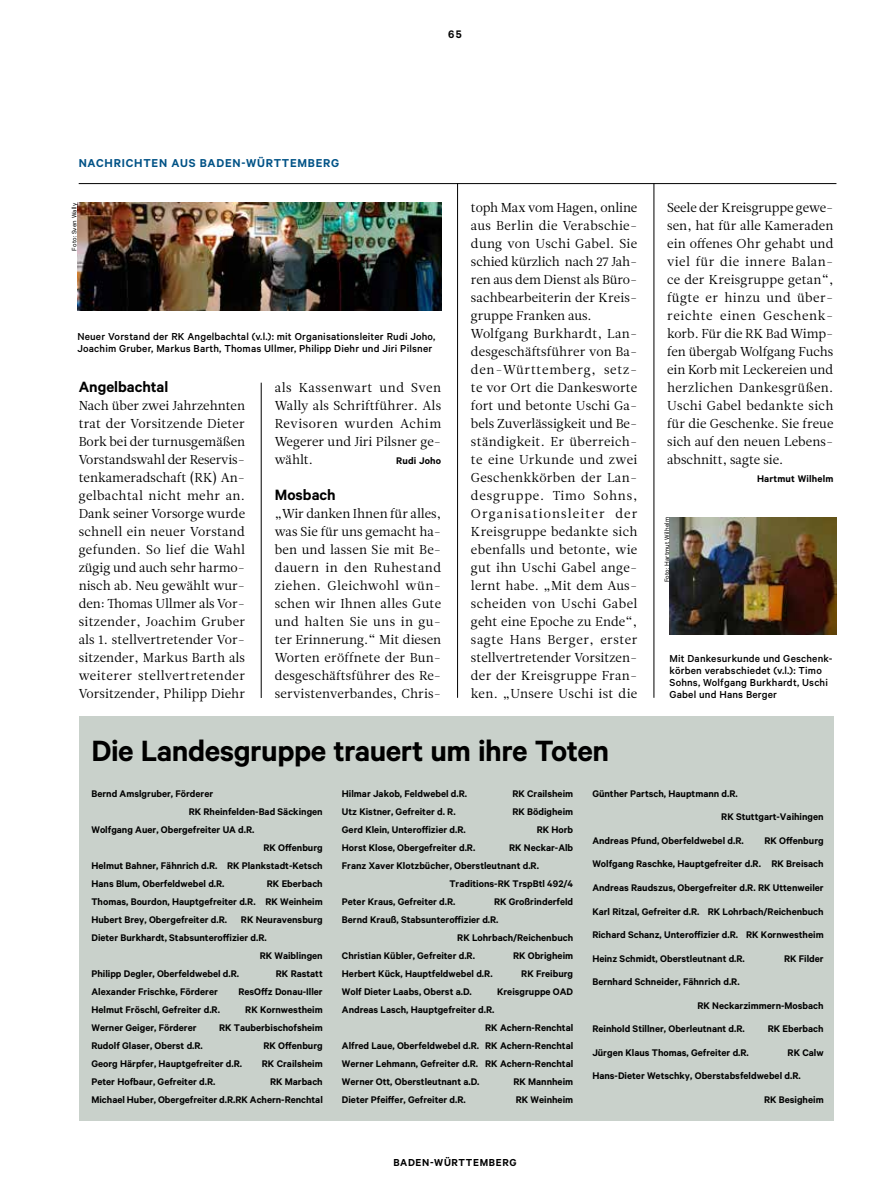
<style>
.page{position:relative;width:893px;height:1191px;background:#fff}
.page>*{position:absolute;margin:0;border:0;box-sizing:border-box;transform-origin:0 0}
.t1{font:600 33px "Calibre";letter-spacing:-.015em;color:#000}
.t2{font:600 16.8px "Calibre";color:#000}
.t3{font:12.9px/18px "Leitura News Roman 1";letter-spacing:.015em;color:#000;text-align:justify}
.t4{font:600 12.9px "Calibre";letter-spacing:.06em;color:#005286}
.t5{font:600 12.3px "Calibre";color:#000}
.t6{font:500 11.4px/12px "Calibre";letter-spacing:.015em;color:#000}
.t7{font:600 11.4px "Calibre";letter-spacing:.06em;color:#000}
.t8{font:600 10.8px/23.5px "Calibre";color:#000;text-align:justify}
.t9{font:600 10.8px "Calibre";letter-spacing:.02em;color:#000}
.t10{font:7.2px "Calibre";letter-spacing:.02em;color:#000}
</style>
<div class="page">
<div style="left:79px;top:716px;width:754px;height:404px;background:#c9d1cb"></div>
<hr style="left:79px;top:183px;width:757px;height:1px;background:#000">
<hr style="left:261px;top:383px;width:1px;height:315px;background:#000">
<hr style="left:457px;top:183px;width:1px;height:515px;background:#000">
<hr style="left:653px;top:183px;width:1px;height:515px;background:#000">
<img style="left:669px;top:518px;width:167px;height:117px">
<img style="left:77px;top:203px;width:365px;height:108px">
<p class="t5" style="left:448px;top:27px;width:15px">65</p>
<p class="t4" style="left:79px;top:155px;width:262px">NACHRICHTEN AUS BADEN-WÜRTTEMBERG</p>
<p class="t10" style="left:70px;top:250px;width:49px;rotate:-90deg">Foto: Sven Wally</p>
<p class="t6" style="left:77px;top:330px;width:359px">Neuer Vorstand der RK Angelbachtal (v.l.): mit Organisationsleiter Rudi Joho,<br>Joachim Gruber, Markus Barth, Thomas Ullmer, Philipp Diehr und Jiri Pilsner</p>
<h2 class="t2" style="left:79px;top:376px;width:91px">Angelbachtal</h2>
<p class="t3" style="left:79px;top:396px;width:168px">Nach über zwei Jahrzehnten trat der Vorsitzende Dieter Bork bei der turnusgemäßen Vorstandswahl der Reservis&shy;tenkameradschaft (RK) An&shy;gelbachtal nicht mehr an.<br>Dank seiner Vorsorge wurde schnell ein neuer Vorstand gefunden. So lief die Wahl zügig und auch sehr harmo&shy;nisch ab. Neu gewählt wur&shy;den: Thomas Ullmer als Vor&shy;sitzender, Joachim Gruber als 1. stellvertretender Vor&shy;sitzender, Markus Barth als weiterer stellvertretender Vorsitzender, Philipp Diehr</p>
<p class="t3" style="left:275px;top:378px;width:168px">als Kassenwart und Sven Wally als Schriftführer. Als Revisoren wurden Achim Wegerer und Jiri Pilsner ge&shy;wählt.</p>
<p class="t9" style="left:396px;top:454px;width:46px">Rudi Joho</p>
<h2 class="t2" style="left:275px;top:484px;width:62px">Mosbach</h2>
<p class="t3" style="left:275px;top:504px;width:168px">„Wir danken Ihnen für alles, was Sie für uns gemacht ha&shy;ben und lassen Sie mit Be&shy;dauern in den Ruhestand ziehen. Gleichwohl wün&shy;schen wir Ihnen alles Gute und halten Sie uns in gu&shy;ter Erinnerung.“ Mit diesen Worten eröffnete der Bun&shy;desgeschäftsführer des Re&shy;servistenverbandes, Chris-</p>
<p class="t3" style="left:471px;top:198px;width:168px;text-align:left">toph Max vom Hagen, online aus Berlin die Verabschie&shy;dung von Uschi Gabel. Sie schied kürzlich nach 27 Jah&shy;ren aus dem Dienst als Büro&shy;sachbearbeiterin der Kreis&shy;gruppe Franken aus.<br>Wolfgang Burkhardt, Lan&shy;desgeschäftsführer von Ba&shy;den-Württemberg, setz&shy;te vor Ort die Dankesworte fort und betonte Uschi Ga&shy;bels Zuverlässigkeit und Be&shy;ständigkeit. Er überreich&shy;te eine Urkunde und zwei<br>Geschenkkörben der Lan&shy;desgruppe. Timo Sohns,<br>Organisationsleiter der<br>Kreisgruppe bedankte sich ebenfalls und betonte, wie gut ihn Uschi Gabel ange&shy;lernt habe. „Mit dem Aus&shy;scheiden von Uschi Gabel geht eine Epoche zu Ende“, sagte Hans Berger, erster stellvertretender Vorsitzen&shy;der der Kreisgruppe Fran&shy;ken. „Unsere Uschi ist die</p>
<p class="t3" style="left:667px;top:198px;width:168px">Seele der Kreisgruppe gewe&shy;sen, hat für alle Kameraden ein offenes Ohr gehabt und viel für die innere Balan&shy;ce der Kreisgruppe getan“, fügte er hinzu und über&shy;reichte einen Geschenk&shy;korb. Für die RK Bad Wimp&shy;fen übergab Wolfgang Fuchs ein Korb mit Leckereien und herzlichen Dankesgrüßen.<br>Uschi Gabel bedankte sich für die Geschenke. Sie freue sich auf den neuen Lebens&shy;abschnitt, sagte sie.</p>
<p class="t9" style="left:757px;top:472px;width:78px">Hartmut Wilhelm</p>
<p class="t10" style="left:663px;top:582px;width:67px;rotate:-90deg">Foto: Hartmut Wilhelm</p>
<p class="t6" style="left:669px;top:652px;width:165px">Mit Dankesurkunde und Geschenk&shy;körben verabschiedet (v.l.): Timo<br>Sohns, Wolfgang Burkhardt, Uschi<br>Gabel und Hans Berger</p>
<h1 class="t1" style="left:91px;top:731px;width:519px">Die Landesgruppe trauert um ihre Toten</h1>
<p class="t8" style="left:91px;top:781px;width:123px">Bernd Amslgruber, Förderer</p>
<p class="t8" style="left:189px;top:799px;width:136px">RK Rheinfelden-Bad Säckingen</p>
<p class="t8" style="left:91px;top:817px;width:165px">Wolfgang Auer, Obergefreiter UA d.R.</p>
<p class="t8" style="left:263px;top:835px;width:61px">RK Offenburg</p>
<p class="t8" style="left:91px;top:853px;width:233px">Helmut Bahner, Fähnrich d.R. RK Plankstadt-Ketsch</p>
<p class="t8" style="left:91px;top:871px;width:135px">Hans Blum, Oberfeldwebel d.R.</p>
<p class="t8" style="left:592px;top:781px;width:147px">Günther Partsch, Hauptmann d.R.</p>
<p class="t8" style="left:721px;top:805px;width:104px">RK Stuttgart-Vaihingen</p>
<p class="t8" style="left:592px;top:828px;width:153px">Andreas Pfund, Oberfeldwebel d.R.</p>
<p class="t8" style="left:342px;top:781px;width:127px">Hilmar Jakob, Feldwebel d.R.</p>
<p class="t8" style="left:512px;top:781px;width:62px">RK Crailsheim</p>
<p class="t8" style="left:342px;top:799px;width:115px">Utz Kistner, Gefreiter d. R.</p>
<p class="t8" style="left:512px;top:799px;width:62px">RK Bödigheim</p>
<p class="t8" style="left:342px;top:817px;width:125px">Gerd Klein, Unteroffizier d.R.</p>
<p class="t8" style="left:537px;top:817px;width:38px">RK Horb</p>
<p class="t8" style="left:342px;top:835px;width:135px">Horst Klose, Obergefreiter d.R.</p>
<p class="t8" style="left:509px;top:835px;width:66px">RK Neckar-Alb</p>
<p class="t8" style="left:342px;top:853px;width:199px">Franz Xaver Klotzbücher, Oberstleutnant d.R.</p>
<p class="t8" style="left:449px;top:871px;width:125px">Traditions-RK TrspBtl 492/4</p>
<p class="t8" style="left:342px;top:889px;width:115px">Peter Kraus, Gefreiter d.R.</p>
<p class="t8" style="left:494px;top:889px;width:81px">RK Großrinderfeld</p>
<p class="t8" style="left:342px;top:907px;width:158px">Bernd Krauß, Stabsunteroffizier d.R.</p>
<p class="t8" style="left:457px;top:925px;width:117px">RK Lohrbach/Reichenbuch</p>
<p class="t8" style="left:342px;top:943px;width:135px">Christian Kübler, Gefreiter d.R.</p>
<p class="t8" style="left:513px;top:943px;width:62px">RK Obrigheim</p>
<p class="t8" style="left:342px;top:961px;width:152px">Herbert Kück, Hauptfeldwebel d.R.</p>
<p class="t8" style="left:521px;top:961px;width:53px">RK Freiburg</p>
<p class="t8" style="left:342px;top:979px;width:131px">Wolf Dieter Laabs, Oberst a.D.</p>
<p class="t8" style="left:497px;top:979px;width:78px">Kreisgruppe OAD</p>
<p class="t8" style="left:342px;top:997px;width:154px">Andreas Lasch, Hauptgefreiter d.R.</p>
<p class="t8" style="left:485px;top:1015px;width:89px">RK Achern-Renchtal</p>
<p class="t8" style="left:342px;top:1033px;width:233px">Alfred Laue, Oberfeldwebel d.R. RK Achern-Renchtal</p>
<p class="t8" style="left:342px;top:1051px;width:233px">Werner Lehmann, Gefreiter d.R. RK Achern-Renchtal</p>
<p class="t8" style="left:342px;top:1069px;width:139px">Werner Ott, Oberstleutnant a.D.</p>
<p class="t8" style="left:513px;top:1069px;width:61px">RK Mannheim</p>
<p class="t8" style="left:342px;top:1087px;width:125px">Dieter Pfeiffer, Gefreiter d.R.</p>
<p class="t8" style="left:516px;top:1087px;width:59px">RK Weinheim</p>
<p class="t8" style="left:592px;top:828px;width:233px;text-indent:172px">RK Offenburg Wolfgang Raschke, Hauptgefreiter d.R. RK Breisach Andreas Raudszus, Obergefreiter d.R. RK Uttenweiler Karl Ritzal, Gefreiter d.R. RK Lohrbach/Reichenbuch Richard Schanz, Unteroffizier d.R. RK Kornwestheim Heinz Schmidt, Oberstleutnant d.R.</p>
<p class="t8" style="left:91px;top:874px;width:233px;line-height:18px;text-indent:175px">RK Eberbach Thomas, Bourdon, Hauptgefreiter d.R. RK Weinheim Hubert Brey, Obergefreiter d.R.</p>
<p class="t8" style="left:241px;top:907px;width:83px">RK Neuravensburg</p>
<p class="t8" style="left:91px;top:925px;width:177px">Dieter Burkhardt, Stabsunteroffizier d.R.</p>
<p class="t8" style="left:260px;top:943px;width:65px">RK Waiblingen</p>
<p class="t8" style="left:91px;top:961px;width:149px">Philipp Degler, Oberfeldwebel d.R.</p>
<p class="t8" style="left:276px;top:961px;width:48px">RK Rastatt</p>
<p class="t8" style="left:91px;top:979px;width:128px">Alexander Frischke, Förderer</p>
<p class="t8" style="left:238px;top:979px;width:86px">ResOffz Donau-Iller</p>
<p class="t8" style="left:91px;top:997px;width:130px">Helmut Fröschl, Gefreiter d.R.</p>
<p class="t8" style="left:245px;top:997px;width:79px">RK Kornwestheim</p>
<p class="t8" style="left:91px;top:1015px;width:107px">Werner Geiger, Förderer</p>
<p class="t8" style="left:219px;top:1015px;width:105px">RK Tauberbischofsheim</p>
<p class="t8" style="left:91px;top:1033px;width:113px">Rudolf Glaser, Oberst d.R.</p>
<p class="t8" style="left:263px;top:1033px;width:61px">RK Offenburg</p>
<p class="t8" style="left:91px;top:1051px;width:152px">Georg Härpfer, Hauptgefreiter d.R.</p>
<p class="t8" style="left:262px;top:1051px;width:62px">RK Crailsheim</p>
<p class="t8" style="left:91px;top:1069px;width:125px">Peter Hofbaur, Gefreiter d.R.</p>
<p class="t8" style="left:784px;top:946px;width:41px">RK Filder</p>
<p class="t8" style="left:592px;top:969px;width:149px">Bernhard Schneider, Fähnrich d.R.</p>
<p class="t8" style="left:697px;top:993px;width:128px">RK Neckarzimmern-Mosbach</p>
<p class="t8" style="left:592px;top:1016px;width:154px">Reinhold Stillner, Oberleutnant d.R.</p>
<p class="t8" style="left:768px;top:1016px;width:57px">RK Eberbach</p>
<p class="t8" style="left:592px;top:1040px;width:158px">Jürgen Klaus Thomas, Gefreiter d.R.</p>
<p class="t8" style="left:788px;top:1040px;width:38px">RK Calw</p>
<p class="t8" style="left:592px;top:1064px;width:210px">Hans-Dieter Wetschky, Oberstabsfeldwebel d.R.</p>
<p class="t8" style="left:764px;top:1087px;width:61px">RK Besigheim</p>
<p class="t8" style="left:91px;top:1072px;width:233px;line-height:18px;text-align:right">RK Marbach<br>Michael Huber, Obergefreiter d.R.RK Achern-Renchtal</p>
<p class="t7" style="left:393px;top:1155px;width:125px">BADEN-WÜRTTEMBERG</p>
</div>
